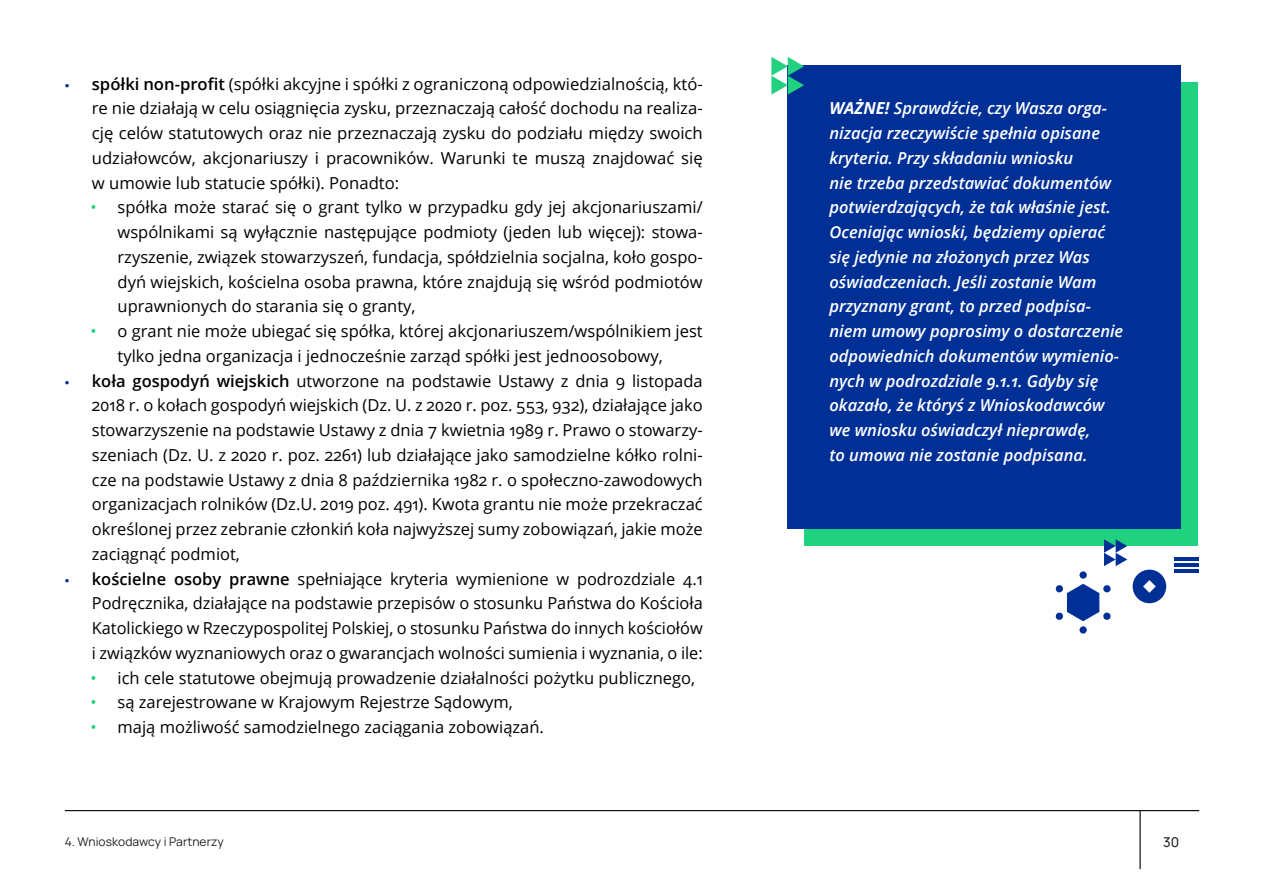
<style>
.page{position:relative;width:1263px;height:893px;background:#fff}
.page>*{position:absolute;margin:0;border:0;box-sizing:border-box;transform-origin:0 0}
.t1{font:16.5px/24.8px "Open Sans";color:#000;text-align:justify}
.BODY{font:italic 600 16.5px/24.8px "Open Sans";color:#fff}
.t2{font:500 13.5px "Manrope";color:#231f20}
.t3{font:12px "Manrope";letter-spacing:.01em;color:#231f20}
.s1{font-family:"Myriad Pro";color:#003096}
.s2{font-weight:600}
.s3{color:#20d17f}
.s4{font-weight:700}
</style>
<div class="page">
<hr style="left:65px;top:810px;width:1134px;height:1px;background:#000">
<hr style="left:1139px;top:810px;width:2px;height:59px;background:#000">
<div style="left:805px;top:82px;width:393px;height:464px;background:#20d17f"></div>
<div style="left:1079px;top:626px;width:8px;height:8px;background:#003096;border-radius:50%"></div>
<svg style="left:1055px;top:539px;width:111px;height:82px"></svg>
<hr style="left:1174px;top:558px;width:24px;height:3px;background:#003096">
<hr style="left:1174px;top:564px;width:24px;height:3px;background:#003096">
<hr style="left:1174px;top:570px;width:24px;height:3px;background:#003096">
<div style="left:788px;top:65px;width:393px;height:464px;background:#003096"></div>
<svg style="left:771px;top:57px;width:33px;height:38px"></svg>
<p class="t1" style="left:92px;top:71px;width:612px;text-indent:-27px"><span class="s1">•</span> <span class="s2">spółki non-profit</span> (spółki akcyjne i spółki z ograniczoną odpowiedzialnością, któ&shy;re nie działają w celu osiągnięcia zysku, przeznaczają całość dochodu na realiza&shy;cję celów statutowych oraz nie przeznaczają zysku do podziału między swoich udziałowców, akcjonariuszy i pracowników. Warunki te muszą znajdować się w umowie lub statucie spółki). Ponadto:</p>
<p class="t1" style="left:118px;top:195px;width:587px;text-indent:-27px"><span class="s3">•</span> spółka może starać się o grant tylko w przypadku gdy jej akcjonariuszami/ wspólnikami są wyłącznie następujące podmioty (jeden lub więcej): stowa&shy;rzyszenie, związek stowarzyszeń, fundacja, spółdzielnia socjalna, koło gospo&shy;dyń wiejskich, kościelna osoba prawna, które znajdują się wśród podmiotów uprawnionych do starania się o granty,</p>
<p class="t1" style="left:118px;top:318px;width:587px;text-indent:-27px"><span class="s3">•</span> o grant nie może ubiegać się spółka, której akcjonariuszem/wspólnikiem jest tylko jedna organizacja i jednocześnie zarząd spółki jest jednoosobowy,</p>
<p class="t1" style="left:92px;top:368px;width:612px;text-indent:-27px"><span class="s1">•</span> <span class="s2">koła gospodyń wiejskich</span> utworzone na podstawie Ustawy z dnia 9 listopada 2018 r. o kołach gospodyń wiejskich (Dz. U. z 2020 r. poz. 553, 932), działające jako stowarzyszenie na podstawie Ustawy z dnia 7 kwietnia 1989 r. Prawo o stowarzy&shy;szeniach (Dz. U. z 2020 r. poz. 2261) lub działające jako samodzielne kółko rolni&shy;cze na podstawie Ustawy z dnia 8 października 1982 r. o społeczno-zawodowych organizacjach rolników (Dz.U. 2019 poz. 491). Kwota grantu nie może przekraczać określonej przez zebranie członkiń koła najwyższej sumy zobowiązań, jakie może zaciągnąć podmiot,</p>
<p class="t1" style="left:92px;top:566px;width:612px;text-indent:-27px"><span class="s1">•</span> <span class="s2">kościelne osoby prawne</span> spełniające kryteria wymienione w podrozdziale 4.1<br>Podręcznika, działające na podstawie przepisów o stosunku Państwa do Kościoła Katolickiego w Rzeczypospolitej Polskiej, o stosunku Państwa do innych kościołów i związków wyznaniowych oraz o gwarancjach wolności sumienia i wyznania, o ile:</p>
<p class="t1" style="left:91px;top:665px;width:606px"><span class="s3">•</span> ich cele statutowe obejmują prowadzenie działalności pożytku publicznego,</p>
<p class="t1" style="left:91px;top:690px;width:424px"><span class="s3">•</span> są zarejestrowane w Krajowym Rejestrze Sądowym,</p>
<p class="t1" style="left:91px;top:714px;width:455px"><span class="s3">•</span> mają możliwość samodzielnego zaciągania zobowiązań.</p>
<p class="BODY" style="left:829px;top:96px;width:295px"><span class="s4">WAŻNE!</span> Sprawdźcie, czy Wasza orga&shy;nizacja rzeczywiście spełnia opisane kryteria. Przy składaniu wniosku<br>nie trzeba przedstawiać dokumentów potwierdzających, że tak właśnie jest.<br>Oceniając wnioski, będziemy opierać się jedynie na złożonych przez Was oświadczeniach. Jeśli zostanie Wam przyznany grant, to przed podpisa&shy;niem umowy poprosimy o dostarczenie odpowiednich dokumentów wymienio&shy;nych w podrozdziale 9.1.1. Gdyby się okazało, że któryś z Wnioskodawców we wniosku oświadczył nieprawdę,<br>to umowa nie zostanie podpisana.</p>
<p class="t3" style="left:65px;top:833px;width:160px">4. Wnioskodawcy i Partnerzy</p>
<p class="t2" style="left:1163px;top:832px;width:18px">30</p>
</div>
